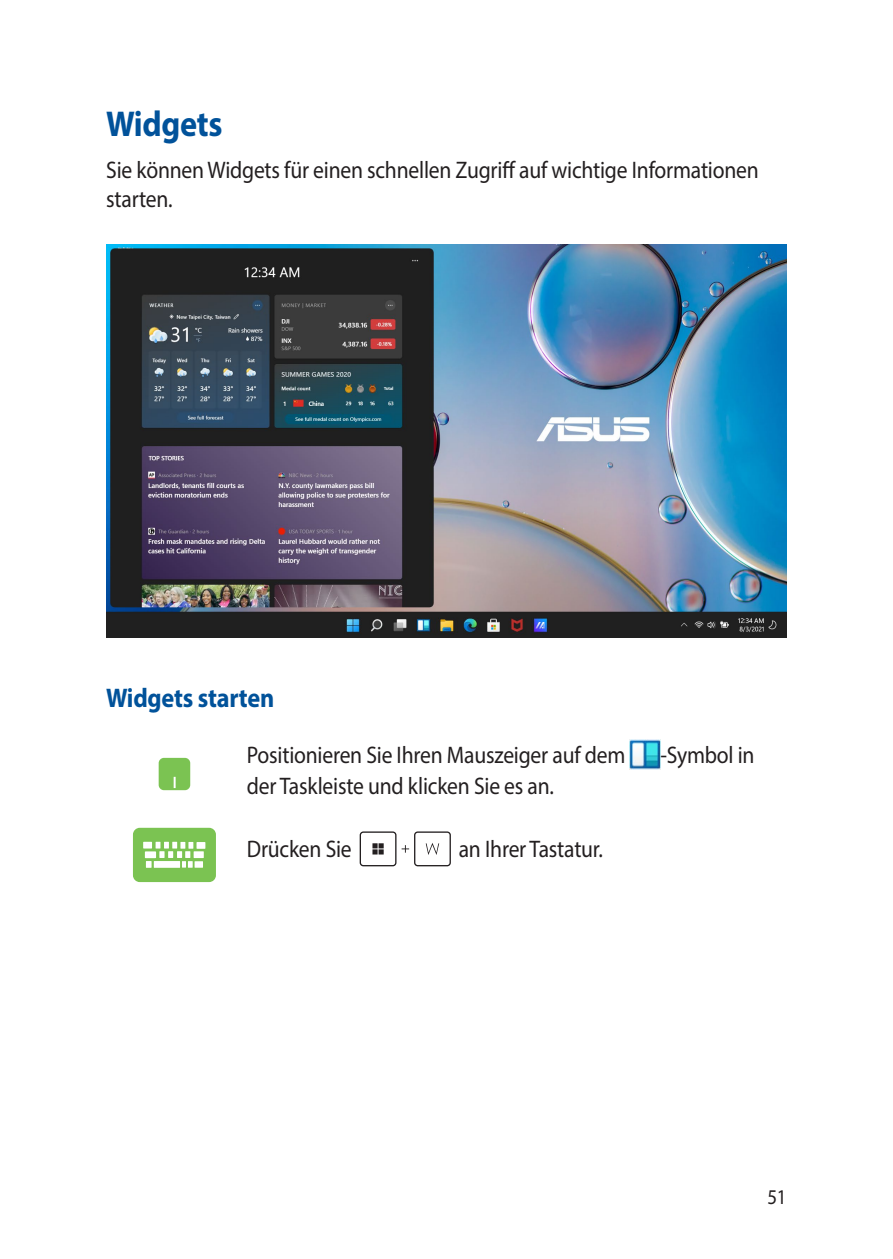
<style>
.page{position:relative;width:893px;height:1259px;background:#fff}
.page>*{position:absolute;margin:0;border:0;box-sizing:border-box;transform-origin:0 0}
.t1{font:700 36px "Myriad Pro";letter-spacing:-.01em;color:#01529a;scale:.9 1}
.t2{font:700 27px "Myriad Pro";letter-spacing:-.01em;color:#01529a;scale:.9 1}
.t3{font:24px/28.8px "Myriad Pro";letter-spacing:-.01em;color:#231f20;scale:.9 1}
.t4{font:21px "Myriad Pro";color:#231f20;scale:.9 1}
</style>
<div class="page">
<img style="left:106px;top:245px;width:681px;height:392px">
<div style="left:159px;top:758px;width:31px;height:32px;background:#7bc352;border-radius:5px"></div>
<svg style="left:174px;top:777px;width:2px;height:11px"></svg>
<img style="left:630px;top:740px;width:30px;height:29px">
<div style="left:134px;top:829px;width:81px;height:52px;background:#7bc352;border-radius:6px"></div>
<div style="left:133px;top:828px;width:83px;height:54px;border:2px solid #7bc352;border-radius:6px"></div>
<div style="left:197px;top:842px;width:8px;height:7px;background:#fff"></div>
<div style="left:145px;top:851px;width:11px;height:7px;background:#fff"></div>
<div style="left:146px;top:861px;width:6px;height:7px;background:#fff"></div>
<div style="left:154px;top:861px;width:26px;height:7px;background:#fff"></div>
<div style="left:194px;top:851px;width:10px;height:7px;background:#fff"></div>
<svg style="left:156px;top:842px;width:37px;height:25px"></svg>
<div style="left:195px;top:861px;width:8px;height:6px;background:#fff"></div>
<div style="left:143px;top:842px;width:9px;height:6px;background:#fff"></div>
<div style="left:414px;top:831px;width:37px;height:35px;border:1px solid #231f20;border-radius:3px"></div>
<svg style="left:402px;top:845px;width:7px;height:7px"></svg>
<div style="left:360px;top:831px;width:36px;height:35px;border:1px solid #231f20;border-radius:3px"></div>
<svg style="left:426px;top:843px;width:13px;height:12px"></svg>
<svg style="left:372px;top:843px;width:12px;height:11px"></svg>
<h1 class="t1" style="left:106px;top:101px;width:131px">Widgets</h1>
<p class="t3" style="left:106px;top:155px;width:726px">Sie können Widgets für einen schnellen Zugriff auf wichtige Informationen starten.</p>
<p class="t2" style="left:106px;top:680px;width:188px">Widgets starten</p>
<p class="t3" style="left:247px;top:739px;width:422px">Positionieren Sie Ihren Mauszeiger auf dem</p>
<p class="t3" style="left:660px;top:739px;width:106px">-Symbol in</p>
<p class="t3" style="left:247px;top:771px;width:343px">der Taskleiste und klicken Sie es an.</p>
<p class="t3" style="left:247px;top:834px;width:118px">Drücken Sie</p>
<p class="t3" style="left:459px;top:834px;width:162px">an Ihrer Tastatur.</p>
<p class="t4" style="left:767px;top:1184px;width:23px">51</p>
</div>
